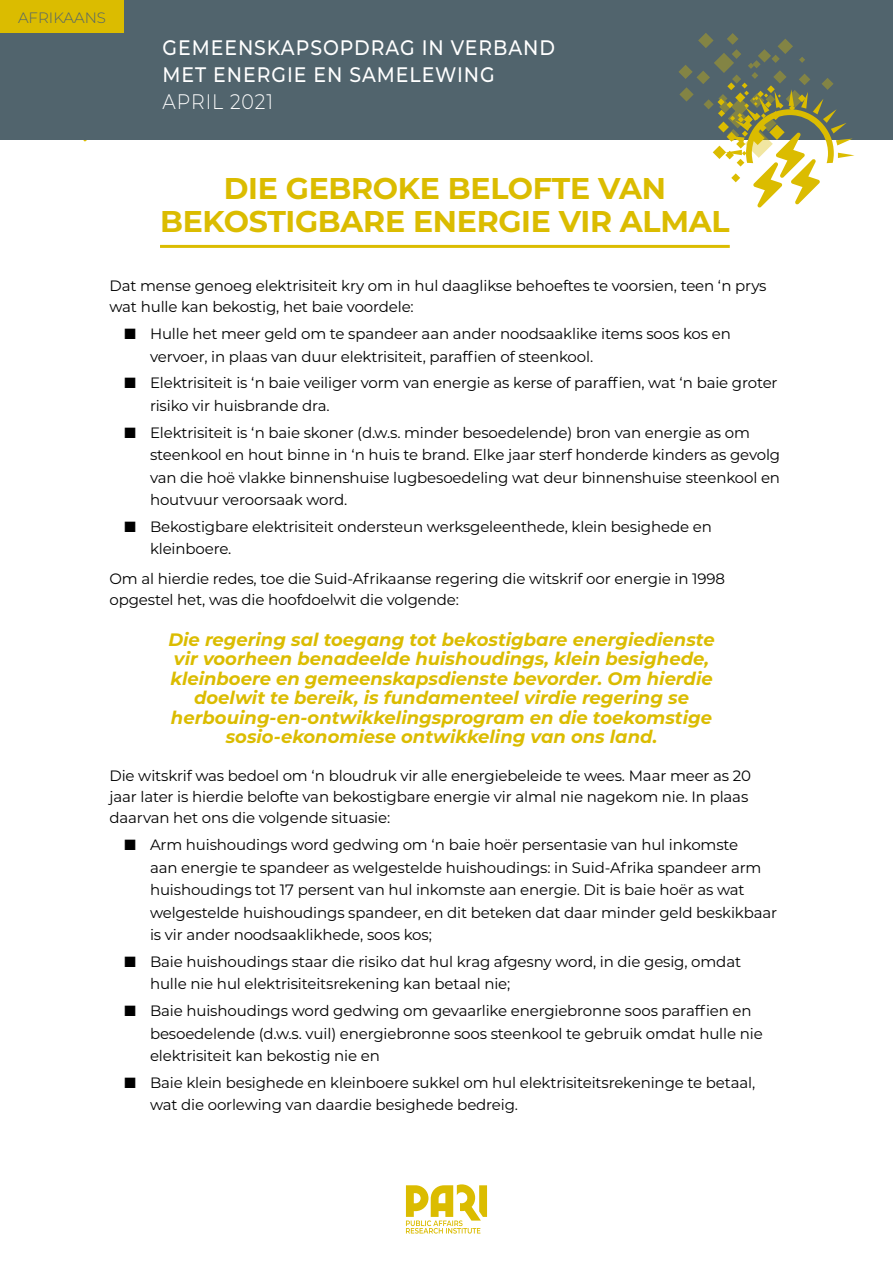
<style>
.page{position:relative;width:893px;height:1263px;background:#fff}
.page>*{position:absolute;margin:0;border:0;box-sizing:border-box;transform-origin:0 0}
.t1{font:700 30px/33px "Montserrat";letter-spacing:-.01em;color:#dbbc00;text-align:center}
.t2{font:500 21px/27px "Montserrat";letter-spacing:.05em;color:#fff;scale:.9 1}
.t3{font:300 21px "Montserrat";letter-spacing:.05em;color:#fff;scale:.9 1}
.t4{font:italic 700 18px/19.5px "Montserrat";color:#dbbc00;text-align:center}
.t5{font:15px/22.5px "Montserrat";letter-spacing:-.01em;color:#000}
.t6{font:300 15px "Montserrat";color:#51646d}
</style>
<div class="page">
<svg style="left:27px;top:139px;width:126px;height:3px"></svg>
<hr style="left:160px;top:245px;width:570px;height:3px;background:#dbbc00">
<div style="left:0;top:0;width:893px;height:139px;background:#51646d"></div>
<svg style="left:678px;top:33px;width:176px;height:175px"></svg>
<svg style="left:406px;top:1184px;width:81px;height:49px"></svg>
<div style="left:0;top:0;width:123px;height:32px;background:#dbbc00"></div>
<p class="t6" style="left:18px;top:7px;width:89px">AFRIKAANS</p>
<h2 class="t2" style="left:163px;top:33px;width:438px">GEMEENSKAPSOPDRAG IN VERBAND<br>MET ENERGIE EN SAMELEWING</h2>
<h2 class="t3" style="left:163px;top:87px;width:124px">APRIL 2021</h2>
<h1 class="t1" style="left:160px;top:170px;width:571px">DIE GEBROKE BELOFTE VAN<br>BEKOSTIGBARE ENERGIE VIR ALMAL</h1>
<p class="t5" style="left:109px;top:275px;width:658px;line-height:21px">Dat mense genoeg elektrisiteit kry om in hul daaglikse behoeftes te voorsien, teen ‘n prys wat hulle kan bekostig, het baie voordele:</p>
<p class="t5" style="left:150px;top:322px;width:582px;text-indent:-26px">■ Hulle het meer geld om te spandeer aan ander noodsaaklike items soos kos en vervoer, in plaas van duur elektrisiteit, paraffien of steenkool.</p>
<p class="t5" style="left:150px;top:371px;width:629px;text-indent:-26px">■ Elektrisiteit is ‘n baie veiliger vorm van energie as kerse of paraffien, wat ‘n baie groter risiko vir huisbrande dra.</p>
<p class="t5" style="left:150px;top:421px;width:632px;text-indent:-26px">■ Elektrisiteit is ‘n baie skoner (d.w.s. minder besoedelende) bron van energie as om steenkool en hout binne in ‘n huis te brand. Elke jaar sterf honderde kinders as gevolg van die hoë vlakke binnenshuise lugbesoedeling wat deur binnenshuise steenkool en houtvuur veroorsaak word.</p>
<p class="t5" style="left:150px;top:515px;width:563px;text-indent:-26px">■ Bekostigbare elektrisiteit ondersteun werksgeleenthede, klein besighede en kleinboere.</p>
<p class="t5" style="left:109px;top:568px;width:617px;line-height:21px">Om al hierdie redes, toe die Suid-Afrikaanse regering die witskrif oor energie in 1998 opgestel het, was die hoofdoelwit die volgende:</p>
<p class="t4" style="left:168px;top:629px;width:548px">Die regering sal toegang tot bekostigbare energiedienste vir voorheen benadeelde huishoudings, klein besighede, kleinboere en gemeenskapsdienste bevorder. Om hierdie doelwit te bereik, is fundamenteel virdie regering se herbouing-en-ontwikkelingsprogram en die toekomstige sosio-ekonomiese ontwikkeling van ons land.</p>
<p class="t5" style="left:109px;top:765px;width:643px;line-height:21px">Die witskrif was bedoel om ‘n bloudruk vir alle energiebeleide te wees. Maar meer as 20 jaar later is hierdie belofte van bekostigbare energie vir almal nie nagekom nie. In plaas daarvan het ons die volgende situasie:</p>
<p class="t5" style="left:150px;top:833px;width:629px;text-indent:-26px">■ Arm huishoudings word gedwing om ‘n baie hoër persentasie van hul inkomste<br>aan energie te spandeer as welgestelde huishoudings: in Suid-Afrika spandeer arm huishoudings tot 17 persent van hul inkomste aan energie. Dit is baie hoër as wat welgestelde huishoudings spandeer, en dit beteken dat daar minder geld beskikbaar is vir ander noodsaaklikhede, soos kos;</p>
<p class="t5" style="left:150px;top:950px;width:593px;text-indent:-26px">■ Baie huishoudings staar die risiko dat hul krag afgesny word, in die gesig, omdat hulle nie hul elektrisiteitsrekening kan betaal nie;</p>
<p class="t5" style="left:150px;top:999px;width:614px;text-indent:-26px">■ Baie huishoudings word gedwing om gevaarlike energiebronne soos paraffien en besoedelende (d.w.s. vuil) energiebronne soos steenkool te gebruik omdat hulle nie elektrisiteit kan bekostig nie en</p>
<p class="t5" style="left:150px;top:1071px;width:607px;text-indent:-26px">■ Baie klein besighede en kleinboere sukkel om hul elektrisiteitsrekeninge te betaal, wat die oorlewing van daardie besighede bedreig.</p>
</div>
